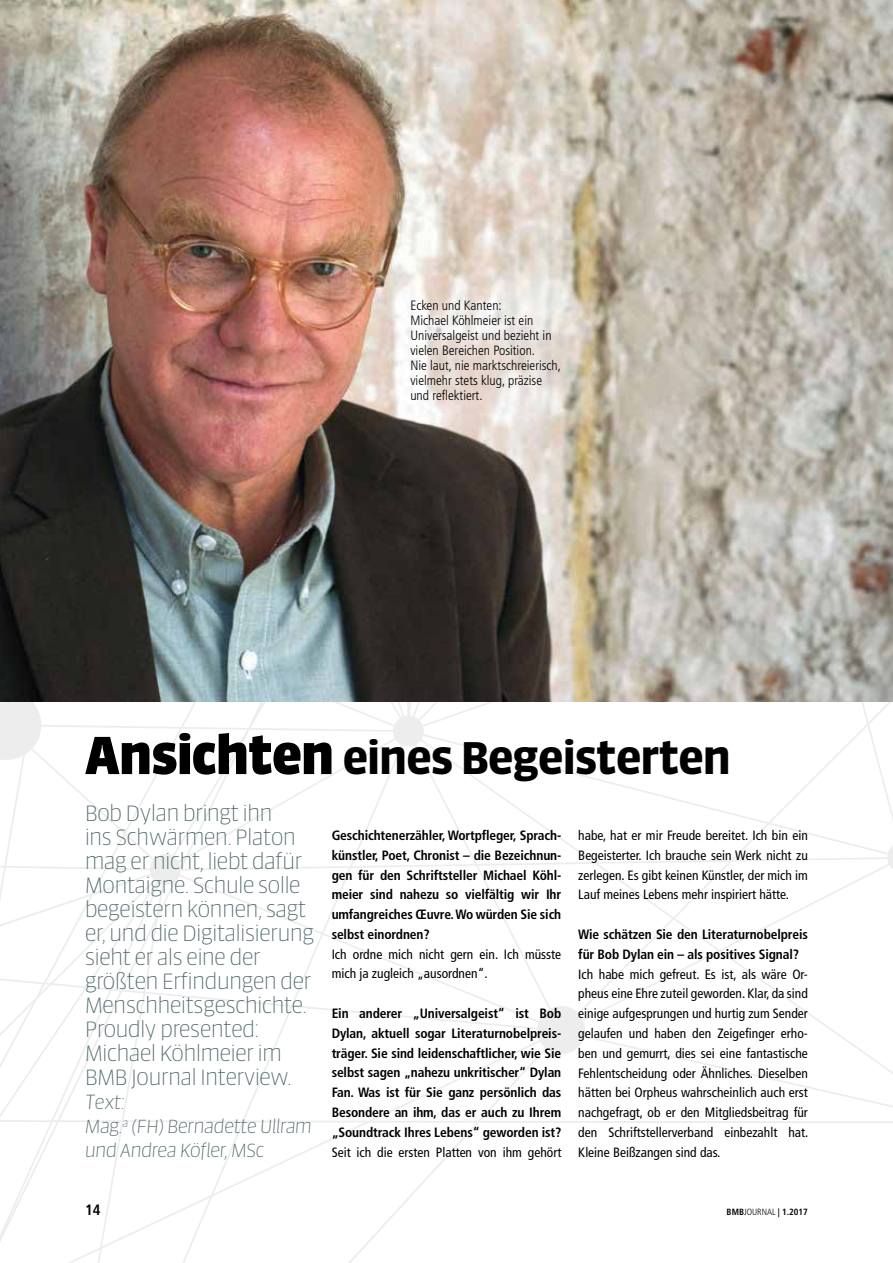
<style>
.page{position:relative;width:893px;height:1263px;background:#fff}
.page>*{position:absolute;margin:0;border:0;box-sizing:border-box;transform-origin:0 0}
.t1{font:700 43.5px "Sanuk Big Pro";letter-spacing:-.01em;color:#000}
.t2{font:100 21px/24px "Sanuk Big Pro";letter-spacing:-.01em;color:#52696c}
.t3{font:italic 100 18px/24px "Sanuk Big Pro";letter-spacing:-.01em;color:#52696c}
.t4{font:700 condensed 15px "Frutiger LT Std";color:#000}
.t5{font:condensed 13.5px/19.8px "Frutiger LT Std";color:#000;text-align:justify}
.t6{font:700 condensed 13.5px/19.8px "Frutiger LT Std";letter-spacing:-.01em;color:#000}
.t7{font:300 condensed 13.5px/15px "Frutiger LT Std";color:#000}
.t8{font:700 condensed 9px "Frutiger LT Std";color:#000}
.s1{font-weight:900;font-size:50.7px}
.s2{font-size:19.5px}
.s3{font-weight:400}
.s4{font-weight:700}
.s5{font-weight:300}
</style>
<div class="page">
<svg style="left:0;top:701px;width:893px;height:562px"></svg>
<img style="left:0;top:0;width:893px;height:701px">
<p class="t7" style="left:410px;top:298px;width:152px">Ecken und Kanten:<br>Michael Köhlmeier ist ein<br>Universalgeist und bezieht in vielen Bereichen Position.<br>Nie laut, nie marktschreierisch, vielmehr stets klug, präzise und reflektiert.</p>
<p class="t1" style="left:85px;top:730px;width:647px"><span class="s1">Ansichten</span> eines Begeisterten</p>
<p class="t2" style="left:85px;top:800px;width:230px">Bob Dylan bringt ihn<br>ins Schwärmen. Platon mag er nicht, liebt dafür<br>Montaigne. Schule solle begeistern können, sagt er, und die Digitalisierung sieht er als eine der größten Erfindungen der<br>Menschheitsgeschichte.<br>Proudly presented:<br>Michael Köhlmeier im<br>BMB Journal Interview.</p>
<p class="t3" style="left:85px;top:1090px;width:228px"><span class="s2">T</span>ext:<br>Mag.<sup>a</sup> (FH) Bernadette Ullram und Andrea Köfler, MSc</p>
<p class="t6" style="left:332px;top:825px;width:231px">Geschichtenerzähler, Wortpfleger, Sprach&shy;künstler, Poet, Chronist – die Bezeichnun&shy;gen für den Schriftsteller Michael Köhl&shy;meier sind nahezu so vielfältig wir Ihr umfangreiches Œuvre. Wo würden Sie sich selbst einordnen?<br><span class="s3">Ich ordne mich nicht gern ein. Ich müsste mich ja zugleich „ausordnen“.</span></p>
<p class="t6" style="left:332px;top:1003px;width:231px;text-align:justify">Ein anderer „Universalgeist“ ist Bob Dylan, aktuell sogar Literaturnobelpreis&shy;träger. Sie sind leidenschaftlicher, wie Sie selbst sagen „nahezu unkritischer“ Dylan Fan. Was ist für Sie ganz persönlich das Besondere an ihm, das er auch zu Ihrem „Soundtrack Ihres Lebens“ geworden ist?<br><span class="s3">Seit ich die ersten Platten von ihm gehört</span></p>
<p class="t5" style="left:578px;top:825px;width:231px">habe, hat er mir Freude bereitet. Ich bin ein Begeisterter. Ich brauche sein Werk nicht zu zerlegen. Es gibt keinen Künstler, der mich im Lauf meines Lebens mehr inspiriert hätte.</p>
<p class="t5" style="left:578px;top:924px;width:232px;text-align:left"><span class="s4">Wie schätzen Sie den Literaturnobelpreis für Bob Dylan ein – als positives Signal?<br></span>Ich habe mich gefreut. Es ist, als wäre Or&shy;pheus eine Ehre zuteil geworden. Klar, da sind einige aufgesprungen und hurtig zum Sender gelaufen und haben den Zeigefinger erho&shy;ben und gemurrt, dies sei eine fantastische Fehlentscheidung oder Ähnliches. Dieselben hätten bei Orpheus wahrscheinlich auch erst nachgefragt, ob er den Mitgliedsbeitrag für den Schriftstellerverband einbezahlt hat.<br>Kleine Beißzangen sind das.</p>
<p class="t4" style="left:85px;top:1201px;width:17px">14</p>
<p class="t8" style="left:727px;top:1207px;width:83px">BMB<span class="s5">JOURNAL</span> | 1.2017</p>
</div>
